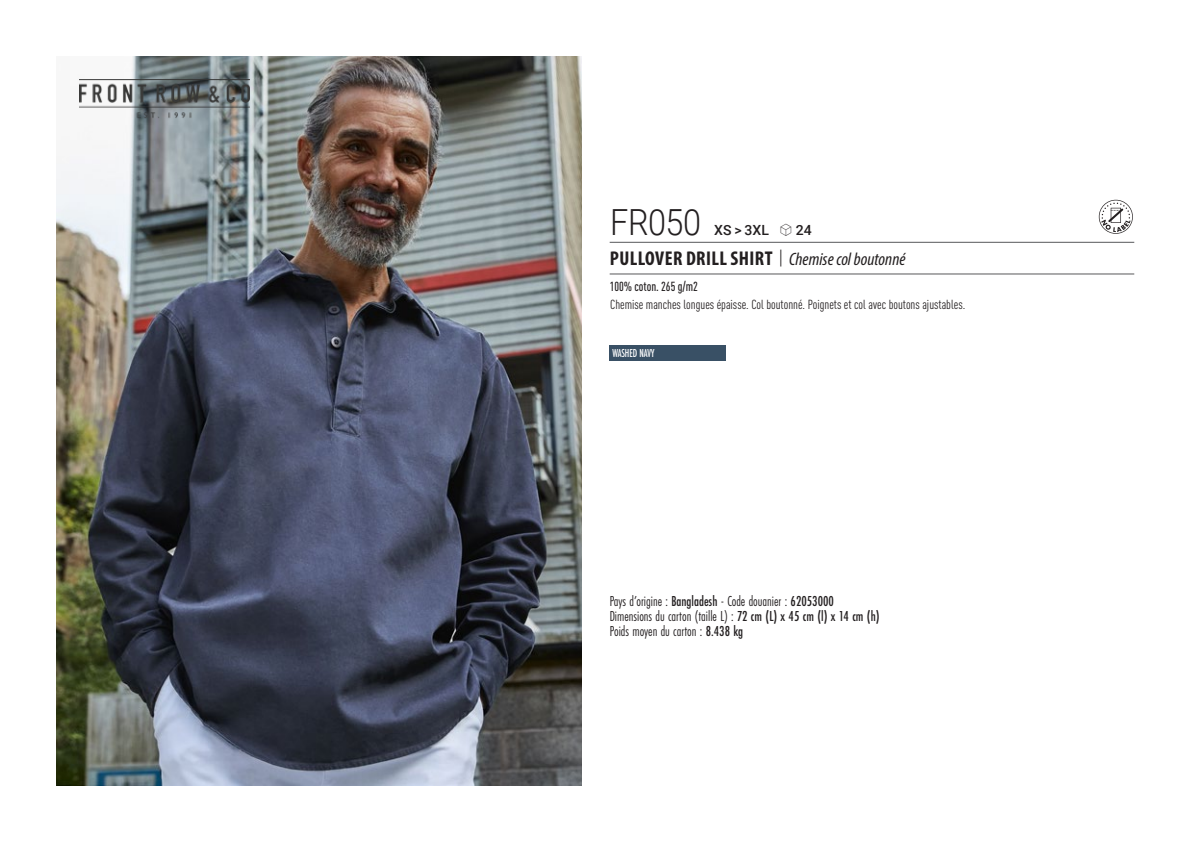
<style>
.page{position:relative;width:1191px;height:842px;background:#fff}
.page>*{position:absolute;margin:0;border:0;box-sizing:border-box;transform-origin:0 0}
.t1{font:300 36px "Roboto";letter-spacing:-.015em;color:#231f20;scale:.9 1}
.t2{font:700 condensed 20px "Myriad Pro";letter-spacing:.02em;color:#231f20}
.t3{font:15px "Futura PT Cond";color:#231f20;scale:.95 1}
.t4{font:500 14px "Roboto";letter-spacing:.005em;color:#231f20}
.t5{font:condensed 13px "DIN Pro";color:#231f20}
.grammage_2020{font:500 condensed 13px "DIN Pro";color:#231f20;scale:.95 1}
.Coloris_nuancier_bla{font:500 12px "Futura PT Cond";letter-spacing:-.01em;color:#fff;scale:.9 1}
.s1{font-family:"Linotype Shapeshifter";font-weight:400;font-size:16px}
.s2{font-family:"Roboto Condensed";font-weight:300;font-stretch:normal}
.s3{font-family:"Myriad Variable Concept";font-weight:400;font-style:italic;font-stretch:normal;font-size:18px}
.s4{font-weight:500}
</style>
<div class="page">
<img style="left:57px;top:57px;width:524px;height:728px">
<img style="left:79px;top:79px;width:170px;height:41px">
<div style="left:609px;top:345px;width:117px;height:16px;background:#395065"></div>
<svg style="left:1098px;top:200px;width:34px;height:34px"></svg>
<hr style="left:609px;top:242px;width:525px;height:1px;background:#57585a">
<hr style="left:609px;top:274px;width:525px;height:1px;background:#57585a">
<p class="t1" style="left:610px;top:197px;width:102px">FR050</p>
<p class="t4" style="left:714px;top:220px;width:99px">XS &gt; 3XL <span class="s1">S</span> 24</p>
<p class="t2" style="left:610px;top:246px;width:297px">PULLOVER DRILL SHIRT <span class="s2">|</span> <span class="s3">Chemise col boutonné</span></p>
<p class="grammage_2020" style="left:609px;top:277px;width:94px">100% coton. 265 g/m2</p>
<p class="t5" style="left:610px;top:295px;width:356px">Chemise manches longues épaisse. Col boutonné. Poignets et col avec boutons ajustables.</p>
<p class="Coloris_nuancier_bla" style="left:612px;top:346px;width:48px">WASHED NAVY</p>
<p class="t3" style="left:609px;top:592px;width:237px">Pays d’origine : <span class="s4">Bangladesh</span> - Code douanier : <span class="s4">62053000</span></p>
<p class="t3" style="left:609px;top:607px;width:286px">Dimensions du carton (taille L) : <span class="s4">72 cm (L) x 45 cm (l) x 14 cm (h)</span></p>
<p class="t3" style="left:609px;top:622px;width:142px">Poids moyen du carton : <span class="s4">8.438 kg</span></p>
</div>
